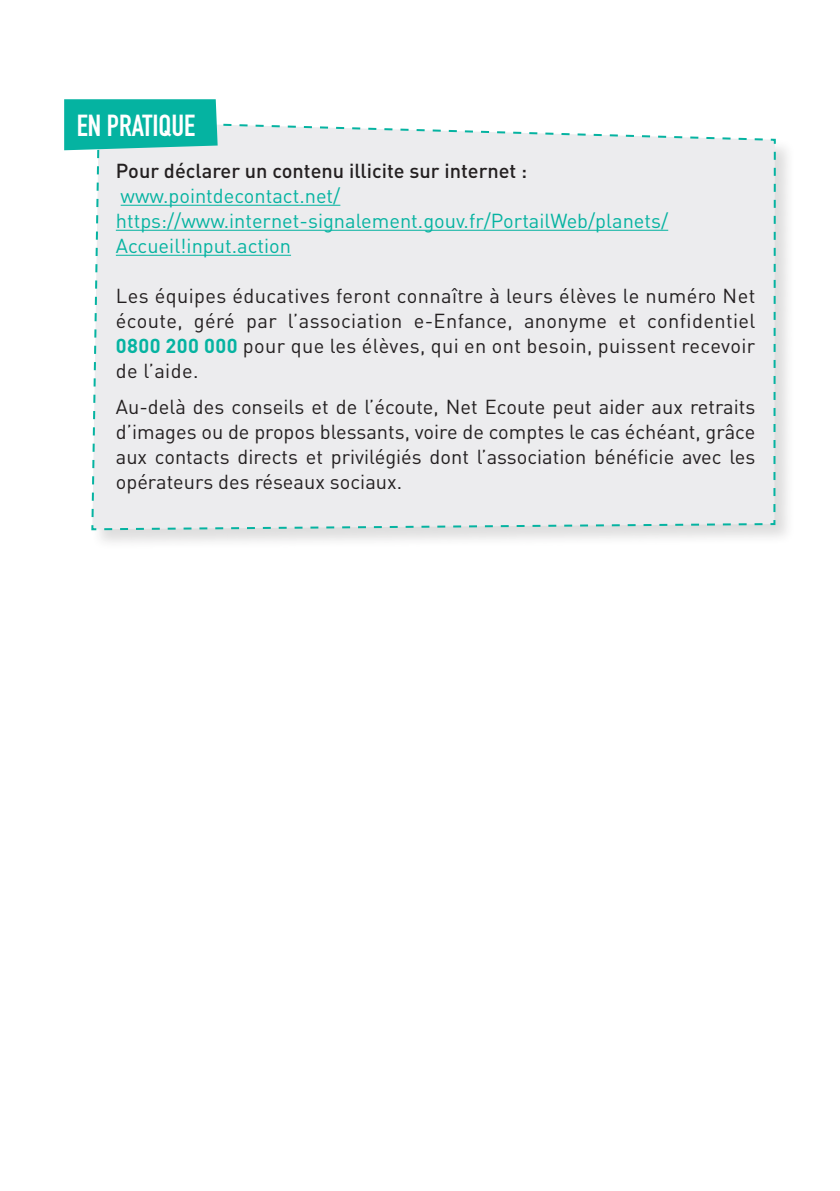
<style>
.page{position:relative;width:840px;height:1191px;background:#fff}
.page>*{position:absolute;margin:0;border:0;box-sizing:border-box;transform-origin:0 0}
.t1{font:30px "DIN Engschrift";color:#fff}
.t2{font:20px/25px "DIN Pro";color:#231f20;text-align:justify}
.t3{font:20px/25px "DIN Pro";color:#05b3a1}
.t4{font:500 20px "DIN Pro";color:#231f20}
.s1{font-weight:700;color:#05b3a1}
</style>
<div class="page">
<div style="left:91px;top:120px;width:704px;height:431px;background:#231f20;opacity:.15"></div>
<svg style="left:64px;top:99px;width:711px;height:432px;background:#e6ebed"></svg>
<hr style="left:121px;top:205px;width:219px;height:1px;background:#05b3a1">
<hr style="left:116px;top:230px;width:552px;height:1px;background:#05b3a1">
<hr style="left:116px;top:255px;width:175px;height:1px;background:#05b3a1">
<h1 class="t1" style="left:77px;top:108px;width:120px">en PRATIQUE</h1>
<p class="t4" style="left:116px;top:157px;width:413px">Pour déclarer un contenu illicite sur internet :</p>
<p class="t3" style="left:116px;top:182px;width:553px">www.pointdecontact.net/ https://www.internet-signalement.gouv.fr/PortailWeb/planets/<br>Accueil!input.action</p>
<p class="t2" style="left:116px;top:282px;width:640px">Les équipes éducatives feront connaître à leurs élèves le numéro N et écoute, géré par l’association e-Enfance, anonyme et confidentiel <span class="s1">0800 200 000</span> pour que les élèves, qui en ont besoin, puissent recevoir de l’aide.</p>
<p class="t2" style="left:116px;top:394px;width:640px">Au-delà des conseils et de l’écoute, N et Ecoute peut aider aux retraits d’images ou de propos blessants, voire de comptes le cas échéant, grâce aux contacts directs et privilégiés dont l’association bénéficie avec les opérateurs des réseaux sociaux.</p>
</div>
